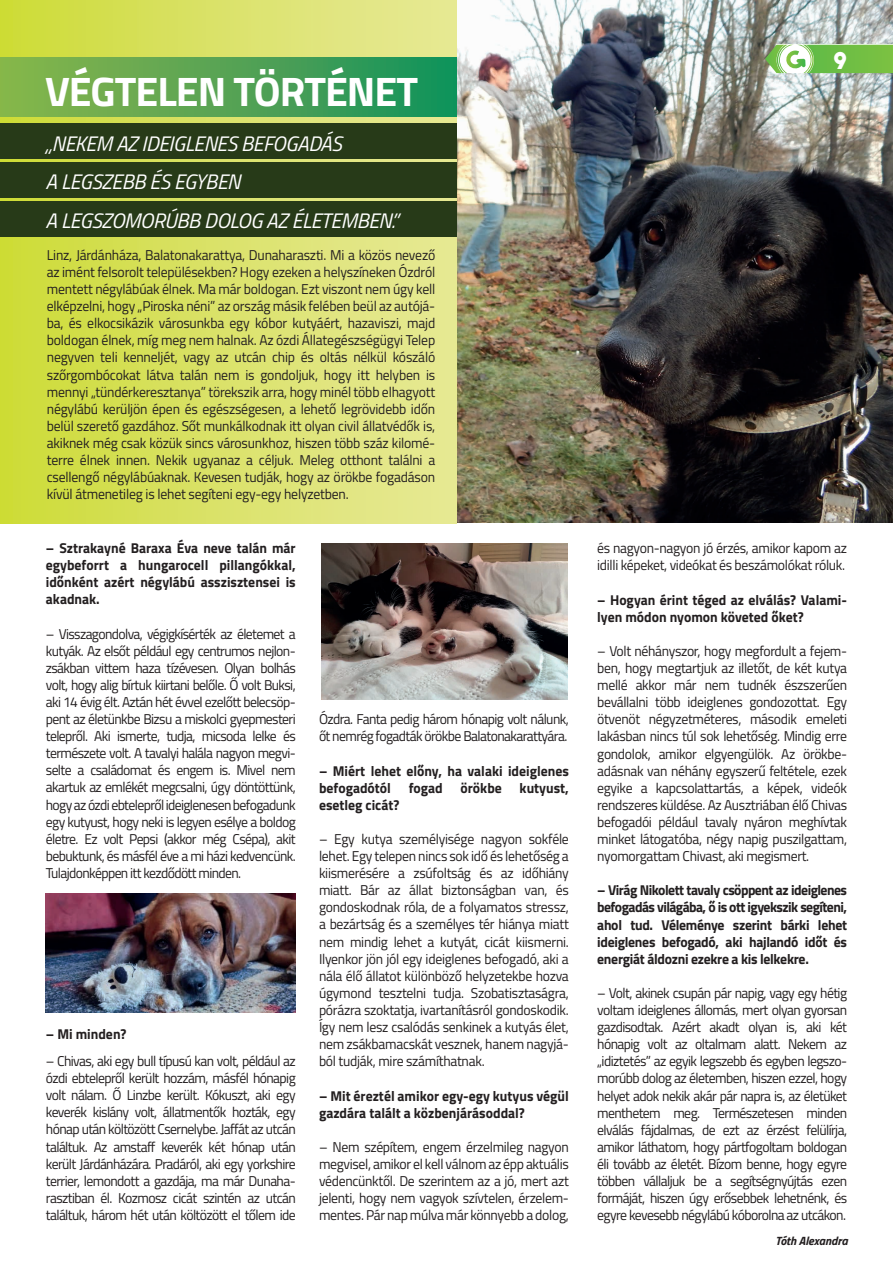
<style>
.page{position:relative;width:893px;height:1263px;background:#fff}
.page>*{position:absolute;margin:0;border:0;box-sizing:border-box;transform-origin:0 0}
.t1{font:700 41.25px "Titillium Web";letter-spacing:-.025em;color:#fff}
.t2{font:23.4px "The Bold Font";color:#fff}
.t3{font:italic 21px/38.7px "Titillium Web";letter-spacing:-.02em;color:#fff}
.t4{font:14.25px/17.1px "Titillium Web";letter-spacing:-.025em;color:#231f20;text-align:justify}
.t5{font:700 14.25px/17.1px "Titillium Web";color:#231f20;text-align:justify}
.t6{font:14.25px/17.1px "Titillium Web";letter-spacing:-.045em;color:#231f20}
.t7{font:italic 700 12px "Titillium Web";letter-spacing:-.005em;color:#231f20}
</style>
<div class="page">
<img style="left:456px;top:0;width:437px;height:523px">
<div style="left:0;top:0;width:456px;height:523px;background:linear-gradient(to right,#cddb38,#e6e998)"></div>
<div style="left:0;top:57px;width:456px;height:59px;background:linear-gradient(to right,#8eb64b,#16915c)"></div>
<div style="left:0;top:123px;width:456px;height:36px;background:#273a18"></div>
<div style="left:0;top:162px;width:456px;height:36px;background:#273a18"></div>
<div style="left:0;top:201px;width:456px;height:36px;background:#273a18"></div>
<svg style="left:765px;top:45px;width:128px;height:28px;background:#8ac867"></svg>
<img style="left:46px;top:893px;width:250px;height:119px">
<img style="left:321px;top:543px;width:247px;height:157px">
<h1 class="t1" style="left:45px;top:60px;width:374px">VÉGTELEN TÖRTÉNET</h1>
<h3 class="t3" style="left:46px;top:123px;width:355px">„NEKEM AZ IDEIGLENES BEFOGADÁS<br>A LEGSZEBB ÉS EGYBEN<br>A LEGSZOMORÚBB DOLOG AZ ÉLETEMBEN.”</h3>
<p class="t4" style="left:47px;top:246px;width:390px">Linz, Járdánháza, Balatonakarattya, Dunaharaszti. Mi a közös nevező az imént felsorolt településekben? Hogy ezeken a helyszíneken Ózdról mentett négylábúak élnek. Ma már boldogan. Ezt viszont nem úgy kell elképzelni, hogy „Piroska néni” az ország másik felében beül az autójá&shy;ba, és elkocsikázik városunkba egy kóbor kutyáért, hazaviszi, majd boldogan élnek, míg meg nem halnak. Az ózdi Állategészségügyi Telep negyven teli kenneljét, vagy az utcán chip és oltás nélkül kószáló szőrgombócokat látva talán nem is gondoljuk, hogy itt helyben is mennyi „tündérkeresztanya” törekszik arra, hogy minél több elhagyott négylábú kerüljön épen és egészségesen, a lehető legrövidebb időn belül szerető gazdához. Sőt munkálkodnak itt olyan civil állatvédők is, akiknek még csak közük sincs városunkhoz, hiszen több száz kilomé&shy;terre élnek innen. Nekik ugyanaz a céljuk. Meleg otthont találni a csellengő négylábúaknak. Kevesen tudják, hogy az örökbe fogadáson kívül átmenetileg is lehet segíteni egy-egy helyzetben.</p>
<p class="t5" style="left:46px;top:539px;width:251px">– Sztrakayné Baraxa Éva neve talán már egybeforrt a hungarocell pillangókkal, időnként azért négylábú asszisztensei is akadnak.</p>
<p class="t4" style="left:46px;top:624px;width:251px">– Visszagondolva, végigkísérték az életemet a kutyák. Az elsőt például egy centrumos nejlon&shy;zsákban vittem haza tízévesen. Olyan bolhás volt, hogy alig bírtuk kiirtani belőle. Ő volt Buksi, aki 14 évig élt. Aztán hét évvel ezelőtt belecsöp&shy;pent az életünkbe Bizsu a miskolci gyepmesteri telepről. Aki ismerte, tudja, micsoda lelke és természete volt. A tavalyi halála nagyon megvi&shy;selte a családomat és engem is. Mivel nem akartuk az emlékét megcsalni, úgy döntöttünk, hogy az ózdi ebtelepről ideiglenesen befogadunk egy kutyust, hogy neki is legyen esélye a boldog életre. Ez volt Pepsi (akkor még Csépa), akit bebuktunk, és másfél éve a mi házi kedvencünk.<br>Tulajdonképpen itt kezdődött minden.</p>
<p class="t5" style="left:46px;top:1025px;width:82px">– Mi minden?</p>
<p class="t4" style="left:46px;top:1052px;width:251px">– Chivas, aki egy bull típusú kan volt, például az ózdi ebtelepről került hozzám, másfél hónapig volt nálam. Ő Linzbe került. Kókuszt, aki egy keverék kislány volt, állatmentők hozták, egy hónap után költözött Csernelybe. Jaffát az utcán találtuk. Az amstaff keverék két hónap után került Járdánházára. Pradáról, aki egy yorkshire terrier, lemondott a gazdája, ma már Dunaha&shy;rasztiban él. Kozmosz cicát szintén az utcán találtuk, három hét után költözött el tőlem ide</p>
<p class="t6" style="left:319px;top:710px;width:251px">Ózdra. Fanta pedig három hónapig volt nálunk, őt nemrég fogadták örökbe Balatonakarattyára.</p>
<p class="t5" style="left:319px;top:761px;width:251px">– Miért lehet előny, ha valaki ideiglenes befogadótól fogad örökbe kutyust, esetleg cicát?</p>
<p class="t4" style="left:319px;top:830px;width:251px">– Egy kutya személyisége nagyon sokféle lehet. Egy telepen nincs sok idő és lehetőség a kiismerésére a zsúfoltság és az időhiány miatt. Bár az állat biztonságban van, és gondoskodnak róla, de a folyamatos stressz, a bezártság és a személyes tér hiánya miatt nem mindig lehet a kutyát, cicát kiismerni.<br>Ilyenkor jön jól egy ideiglenes befogadó, aki a nála élő állatot különböző helyzetekbe hozva úgymond tesztelni tudja. Szobatisztaságra, pórázra szoktatja, ivartanításról gondoskodik.<br>Így nem lesz csalódás senkinek a kutyás élet, nem zsákbamacskát vesznek, hanem nagyjá&shy;ból tudják, mire számíthatnak.</p>
<p class="t5" style="left:319px;top:1086px;width:251px">– Mit éreztél amikor egy-egy kutyus végül gazdára talált a közbenjárásoddal?</p>
<p class="t4" style="left:319px;top:1137px;width:251px">– Nem szépítem, engem érzelmileg nagyon megvisel, amikor el kell válnom az épp aktuális védencünktől. De szerintem az a jó, mert azt jelenti, hogy nem vagyok szívtelen, érzelem&shy;mentes. Pár nap múlva már könnyebb a dolog,</p>
<h2 class="t2" style="left:833px;top:45px;width:15px">9</h2>
<p class="t4" style="left:597px;top:539px;width:251px">és nagyon-nagyon jó érzés, amikor kapom az idilli képeket, videókat és beszámolókat róluk.</p>
<p class="t5" style="left:597px;top:590px;width:251px">– Hogyan érint téged az elválás? Valami&shy;lyen módon nyomon követed őket?</p>
<p class="t4" style="left:597px;top:642px;width:251px">– Volt néhányszor, hogy megfordult a fejem&shy;ben, hogy megtartjuk az illetőt, de két kutya mellé akkor már nem tudnék észszerűen bevállalni több ideiglenes gondozottat. Egy ötvenöt négyzetméteres, második emeleti lakásban nincs túl sok lehetőség. Mindig erre gondolok, amikor elgyengülök. Az örökbe&shy;adásnak van néhány egyszerű feltétele, ezek egyike a kapcsolattartás, a képek, videók rendszeres küldése. Az Ausztriában élő Chivas befogadói például tavaly nyáron meghívtak minket látogatóba, négy napig puszilgattam, nyomorgattam Chivast, aki megismert.</p>
<p class="t5" style="left:597px;top:881px;width:251px">– Virág Nikolett tavaly csöppent az ideiglenes befogadás világába, ő is ott igyekszik segíteni, ahol tud. Véleménye szerint bárki lehet ideiglenes befogadó, aki hajlandó időt és energiát áldozni ezekre a kis lelkekre.</p>
<p class="t4" style="left:597px;top:984px;width:251px">– Volt, akinek csupán pár napig, vagy egy hétig voltam ideiglenes állomás, mert olyan gyorsan gazdisodtak. Azért akadt olyan is, aki két hónapig volt az oltalmam alatt. Nekem az „idiztetés” az egyik legszebb és egyben legszo&shy;morúbb dolog az életemben, hiszen ezzel, hogy helyet adok nekik akár pár napra is, az életüket menthetem meg. Természetesen minden elválás fájdalmas, de ezt az érzést felülírja, amikor láthatom, hogy pártfogoltam boldogan éli tovább az életét. Bízom benne, hogy egyre többen vállaljuk be a segítségnyújtás ezen formáját, hiszen úgy erősebbek lehetnénk, és egyre kevesebb négylábú kóborolna az utcákon.</p>
<p class="t7" style="left:776px;top:1231px;width:74px">Tóth Alexandra</p>
</div>
